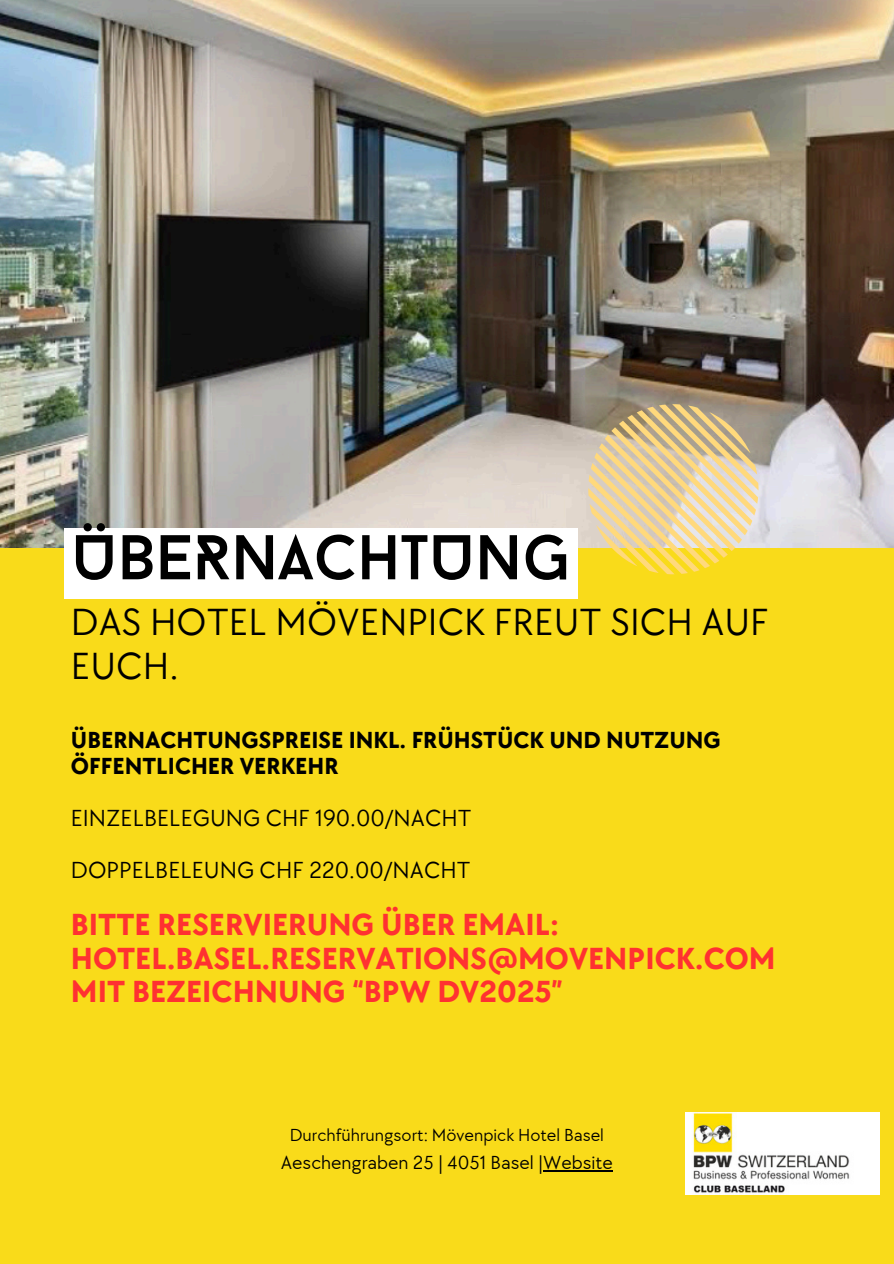
<style>
.page{position:relative;width:894px;height:1264px;background:#fff}
.page>*{position:absolute;margin:0;border:0;box-sizing:border-box;transform-origin:0 0}
.t1{font:63px "Baron Neue";color:#000}
.t2{font:39px/43.8px "TT Chocolates";color:#000}
.t3{font:700 31.5px/33.8px "TT Chocolates";color:#ff3131}
.t4{font:700 24px/25.8px "TT Chocolates";color:#000}
.t5{font:24px "TT Chocolates";color:#000}
.t6{font:19.5px "TT Chocolates";color:#000}
.t7{font:18px "TT Chocolates";color:#000}
</style>
<div class="page">
<div style="left:0;top:0;width:893px;height:1263px;background:#f9db1a"></div>
<img style="left:0;top:0;width:893px;height:547px">
<svg style="left:588px;top:404px;width:170px;height:170px;background:#e0ca8b"></svg>
<div style="left:64px;top:528px;width:513px;height:70px;background:#fff"></div>
<img style="left:685px;top:1112px;width:194px;height:82px">
<hr style="left:543px;top:1170px;width:69px;height:1px;background:#000">
<p class="t1" style="left:71px;top:532px;width:501px">ÜBERNACHTUNG</p>
<p class="t2" style="left:71px;top:601px;width:699px">DAS HOTEL MÖVENPICK FREUT SICH AUF<br>EUCH.</p>
<h1 class="t4" style="left:71px;top:728px;width:651px">ÜBERNACHTUNGSPREISE INKL. FRÜHSTÜCK UND NUTZUNG<br>ÖFFENTLICHER VERKEHR</h1>
<h2 class="t5" style="left:71px;top:804px;width:402px">EINZELBELEGUNG CHF 190.00/NACHT</h2>
<h4 class="t5" style="left:71px;top:856px;width:401px">DOPPELBELEUNG CHF 220.00/NACHT</h4>
<h5 class="t3" style="left:71px;top:908px;width:706px">BITTE RESERVIERUNG ÜBER EMAIL:<br>HOTEL.BASEL.RESERVATIONS@MOVENPICK.COM<br>MIT BEZEICHNUNG “BPW DV2025”</h5>
<h5 class="t7" style="left:289px;top:1124px;width:315px">Durchführungsort: Mövenpick Hotel Basel</h5>
<h3 class="t6" style="left:281px;top:1151px;width:333px">Aeschengraben 25 | 4051 Basel |Website</h3>
</div>
